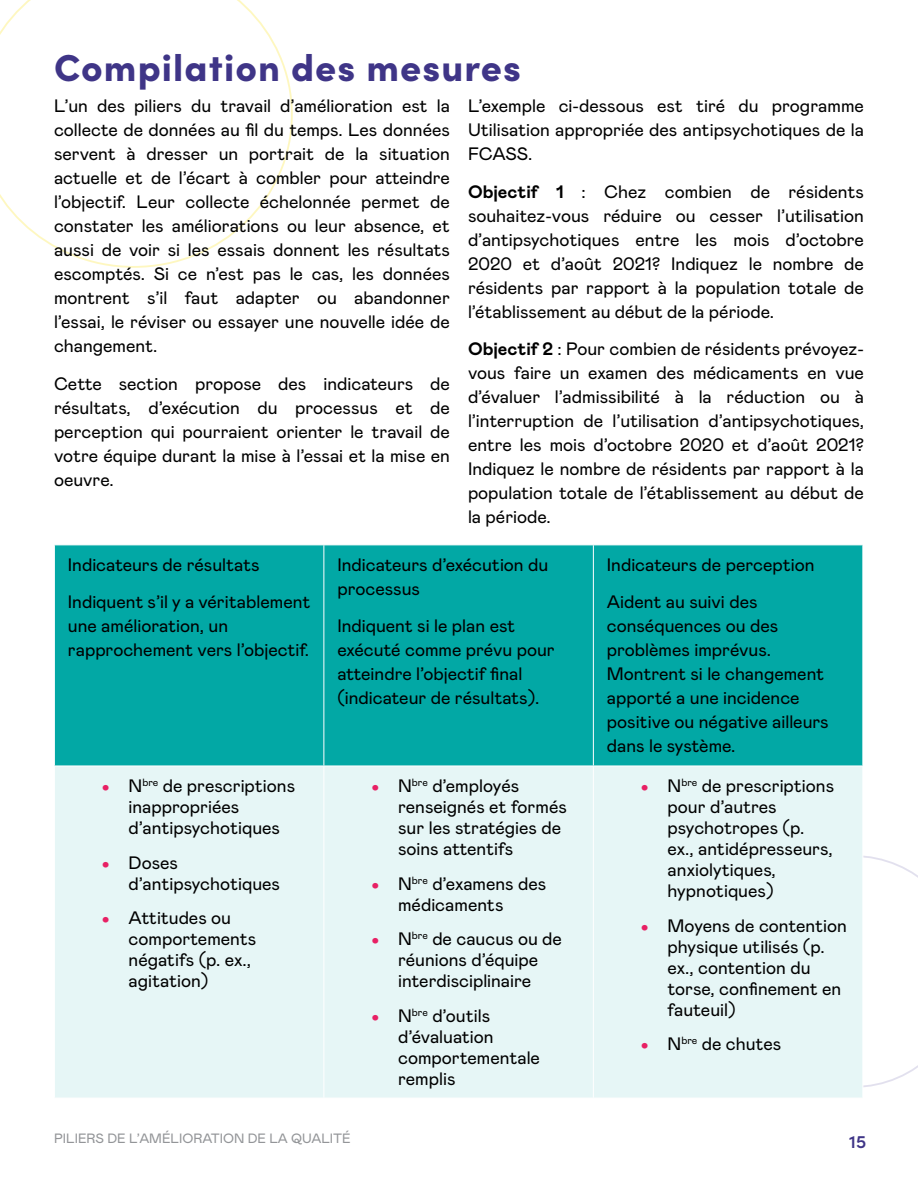
<style>
.page{position:relative;width:918px;height:1188px;background:#fff}
.page>*{position:absolute;margin:0;border:0;box-sizing:border-box;transform-origin:0 0}
.H2_-_Header_Purple{font:900 37.5px "Sofia Pro";letter-spacing:.03em;color:#3f3587}
.Black_copy{font:18px/24px "Mabry Pro";color:#000;text-align:justify}
.Bulleted_black_copy{font:18px/21px "Mabry Pro";color:#000}
.t1{font:600 18px "Sofia Pro";color:#3f3587}
.t2{font:13.5px "Mabry Pro";color:#939598}
.s1{font-weight:700}
.s2{font-family:"Sofia Pro";font-weight:900;color:#e82064}
</style>
<div class="page">
<svg style="left:0;top:0;width:293px;height:268px"></svg>
<div style="left:55px;top:545px;width:807px;height:221px;background:#02a8a5"></div>
<div style="left:55px;top:767px;width:807px;height:331px;background:#e6f6f6"></div>
<hr style="left:324px;top:545px;width:1px;height:221px;background:#fff">
<hr style="left:593px;top:545px;width:1px;height:221px;background:#fff">
<hr style="left:324px;top:766px;width:1px;height:332px;background:#fff">
<hr style="left:593px;top:766px;width:1px;height:332px;background:#fff">
<h2 class="H2_-_Header_Purple" style="left:54px;top:38px;width:469px">Compilation des mesures</h2>
<p class="Black_copy" style="left:54px;top:93px;width:398px">L’un des piliers du travail d’amélioration est la collecte de données au fil du temps. Les données servent à dresser un portrait de la situation actuelle et de l’écart à combler pour atteindre l’objectif. Leur collecte échelonnée permet de constater les améliorations ou leur absence, et aussi de voir si les essais donnent les résultats escomptés. Si ce n’est pas le cas, les données montrent s’il faut adapter ou abandonner l’essai, le réviser ou essayer une nouvelle idée de changement.</p>
<p class="Black_copy" style="left:54px;top:371px;width:398px">Cette section propose des indicateurs de résultats, d’exécution du processus et de perception qui pourraient orienter le travail de votre équipe durant la mise à l’essai et la mise en oeuvre.</p>
<p class="Black_copy" style="left:468px;top:93px;width:397px">L’exemple ci-dessous est tiré du programme Utilisation appropriée des antipsychotiques de la FCASS.</p>
<p class="Black_copy" style="left:468px;top:179px;width:398px"><span class="s1">Objectif 1</span> : Chez combien de résidents souhaitez-vous réduire ou cesser l’utilisation d’antipsychotiques entre les mois d’octobre 2020 et d’août 2021? Indiquez le nombre de résidents par rapport à la population totale de l’établissement au début de la période.</p>
<p class="Black_copy" style="left:468px;top:336px;width:398px"><span class="s1">Objectif 2</span> : Pour combien de résidents prévoyez&shy;vous faire un examen des médicaments en vue d’évaluer l’admissibilité à la réduction ou à l’interruption de l’utilisation d’antipsychotiques, entre les mois d’octobre 2020 et d’août 2021?<br>Indiquez le nombre de résidents par rapport à la population totale de l’établissement au début de la période.</p>
<p class="Black_copy" style="left:68px;top:552px;width:193px">Indicateurs de résultats</p>
<p class="Black_copy" style="left:68px;top:589px;width:244px;text-align:left">Indiquent s’il y a véritablement une amélioration, un rapprochement vers l’objectif.</p>
<p class="Black_copy" style="left:337px;top:552px;width:212px">Indicateurs d’exécution du processus</p>
<p class="Black_copy" style="left:337px;top:613px;width:219px;text-align:left">Indiquent si le plan est exécuté comme prévu pour atteindre l’objectif final (indicateur de résultats).</p>
<p class="Bulleted_black_copy" style="left:129px;top:774px;width:168px;text-indent:-27px"><span class="s2">•</span> N<sup>bre</sup> de prescriptions inappropriées d’antipsychotiques</p>
<p class="Bulleted_black_copy" style="left:129px;top:851px;width:153px;text-indent:-27px"><span class="s2">•</span> Doses d’antipsychotiques</p>
<p class="Bulleted_black_copy" style="left:129px;top:906px;width:129px;text-indent:-27px"><span class="s2">•</span> Attitudes ou comportements négatifs (p. ex., agitation)</p>
<p class="Bulleted_black_copy" style="left:398px;top:774px;width:170px;text-indent:-27px"><span class="s2">•</span> N<sup>bre</sup> d’employés renseignés et formés sur les stratégies de soins attentifs</p>
<p class="Bulleted_black_copy" style="left:398px;top:872px;width:150px;text-indent:-27px"><span class="s2">•</span> N<sup>bre</sup> d’examens des médicaments</p>
<p class="Bulleted_black_copy" style="left:371px;top:927px;width:192px;text-align:center"><span class="s2">•</span> N<sup>bre</sup> de caucus ou de réunions d’équipe interdisciplinaire</p>
<p class="Bulleted_black_copy" style="left:398px;top:1004px;width:143px;text-indent:-27px"><span class="s2">•</span> N<sup>bre</sup> d’outils d’évaluation comportementale remplis</p>
<p class="Black_copy" style="left:607px;top:552px;width:209px">Indicateurs de perception</p>
<p class="Black_copy" style="left:607px;top:589px;width:223px;text-align:left">Aident au suivi des conséquences ou des problèmes imprévus.<br>Montrent si le changement apporté a une incidence positive ou négative ailleurs dans le système.</p>
<p class="Bulleted_black_copy" style="left:668px;top:774px;width:168px;text-indent:-27px"><span class="s2">•</span> N<sup>bre</sup> de prescriptions pour d’autres psychotropes (p. ex., antidépresseurs, anxiolytiques, hypnotiques)</p>
<p class="Bulleted_black_copy" style="left:668px;top:914px;width:181px;text-indent:-27px"><span class="s2">•</span> Moyens de contention physique utilisés (p. ex., contention du torse, confinement en fauteuil)</p>
<p class="Bulleted_black_copy" style="left:641px;top:1032px;width:142px"><span class="s2">•</span> N<sup>bre</sup> de chutes</p>
<p class="t2" style="left:54px;top:1129px;width:298px">PILIERS DE L’AMÉLIORATION DE LA QUALITÉ</p>
<p class="t1" style="left:849px;top:1128px;width:18px">15</p>
</div>
